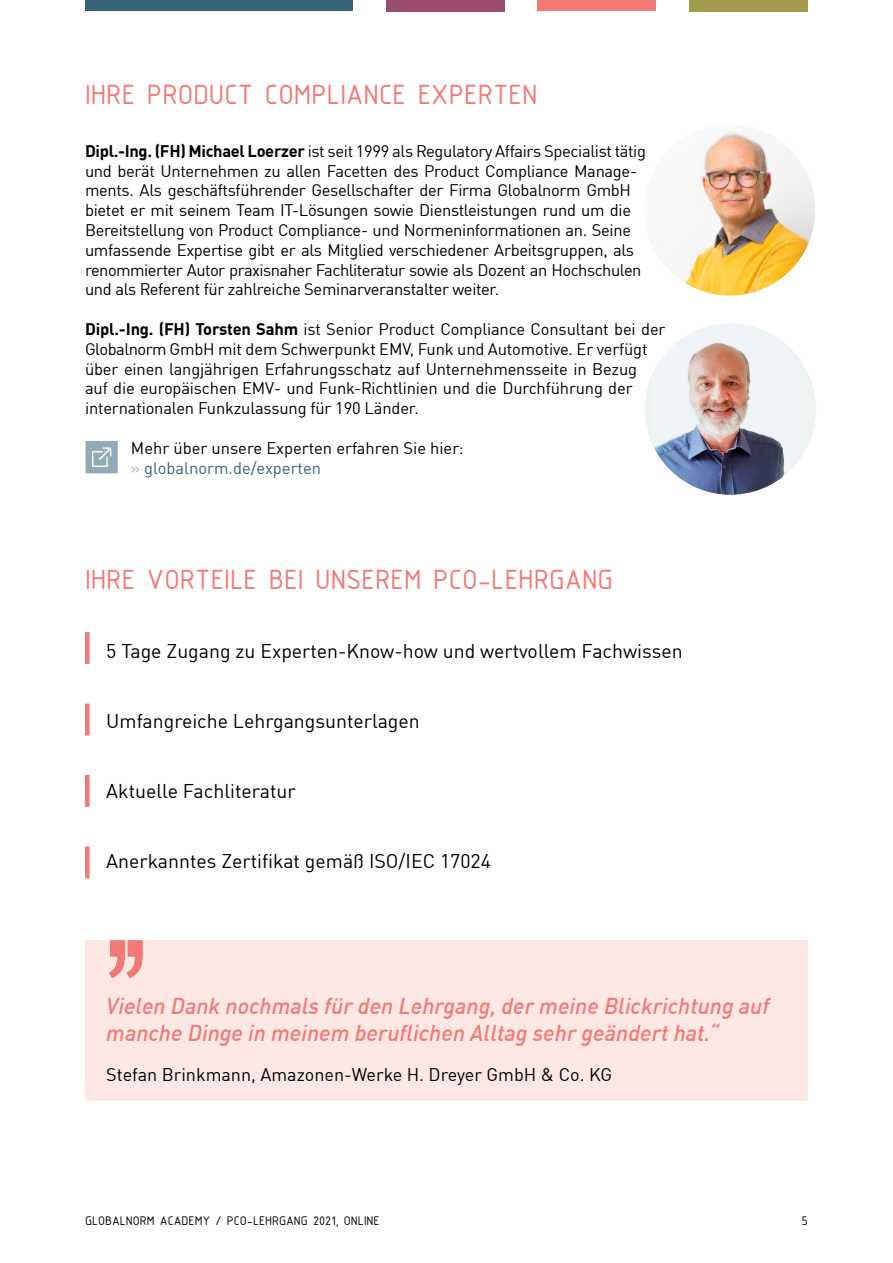
<style>
.page{position:relative;width:893px;height:1263px;background:#fff}
.page>*{position:absolute;margin:0;border:0;box-sizing:border-box;transform-origin:0 0}
.t1{font:30px "ISOCPEUR";color:#f37977}
.t2{font:italic 500 22.5px/27px "DIN Offc";color:#f37977}
.t3{font:19.5px "DIN Offc";color:#000}
.t4{font:18px "DIN Offc";color:#000}
.t5{font:16.5px/19.8px "DIN Offc";letter-spacing:-.02em;color:#000}
.t6{font:16.5px/19.8px "DIN Offc";color:#000}
.t7{font:13.5px "ISOCPEUR";color:#000}
.s1{font-weight:700}
.s2{color:#9fb8c5}
.s3{color:#386477}
</style>
<div class="page">
<div style="left:538px;top:0;width:118px;height:11px;background:#f37977"></div>
<div style="left:85px;top:0;width:268px;height:11px;background:#386477"></div>
<div style="left:689px;top:0;width:119px;height:11px;background:#a29b4c"></div>
<div style="left:386px;top:0;width:118px;height:11px;background:#9a4b71"></div>
<div style="left:85px;top:940px;width:722px;height:161px;background:#fde8e3"></div>
<svg style="left:109px;top:940px;width:34px;height:38px"></svg>
<div style="left:85px;top:632px;width:5px;height:32px;background:#f37977"></div>
<div style="left:85px;top:703px;width:5px;height:32px;background:#f37977"></div>
<div style="left:85px;top:775px;width:5px;height:32px;background:#f37977"></div>
<div style="left:85px;top:846px;width:5px;height:32px;background:#f37977"></div>
<img style="left:644px;top:124px;width:171px;height:172px;border-radius:86px">
<img style="left:85px;top:441px;width:33px;height:33px">
<svg style="left:645px;top:349px;width:171px;height:120px"></svg>
<img style="left:652px;top:324px;width:139px;height:171px">
<h1 class="t1" style="left:85px;top:75px;width:93px">IHRE PRODUCT</h1>
<h1 class="t1" style="left:265px;top:75px;width:274px">COMPLIANCE EXPERTEN</h1>
<p class="t5" style="left:85px;top:141px;width:563px"><span class="s1">Dipl.-Ing. (FH) Michael Loerzer</span> ist seit 1999 als Regulatory Affairs Specialist tätig und berät Unternehmen zu allen Facetten des Product Compliance Manage&shy;ments. Als geschäftsführender Gesellschafter der Firma Globalnorm GmbH bietet er mit seinem Team IT-Lösungen sowie Dienstleistungen rund um die Bereitstellung von Product Compliance- und Normeninformationen an. Seine umfassende Expertise gibt er als Mitglied verschiedener Arbeitsgruppen, als renommierter Autor praxisnaher Fachliteratur sowie als Dozent an Hochschulen und als Referent für zahlreiche Seminarveranstalter weiter.</p>
<p class="t5" style="left:85px;top:319px;width:582px"><span class="s1">Dipl.-Ing. (FH) Torsten Sahm</span> ist Senior Product Compliance Consultant bei der Globalnorm GmbH mit dem Schwerpunkt EMV, Funk und Automotive. Er verfügt über einen langjährigen Erfahrungsschatz auf Unternehmensseite in Bezug<br>auf die europäischen EMV- und Funk-Richtlinien und die Durchführung der internationalen Funkzulassung für 190 Länder.</p>
<p class="t6" style="left:131px;top:438px;width:334px">Mehr über unsere Experten erfahren Sie hier: <span class="s2">»</span> <span class="s3">globalnorm.de/experten</span></p>
<h1 class="t1" style="left:85px;top:560px;width:450px">IHRE VORTEILE BEI UNSEREM PCO-LEHRGA</h1>
<h1 class="t1" style="left:582px;top:560px;width:29px">NG</h1>
<p class="t3" style="left:106px;top:638px;width:578px">5 Tage Zugang zu Experten-Know-how und wertvollem Fachwissen</p>
<p class="t3" style="left:106px;top:708px;width:315px">Umfangreiche Lehrgangsunterlagen</p>
<p class="t3" style="left:106px;top:779px;width:191px">Aktuelle Fachliteratur</p>
<p class="t3" style="left:106px;top:849px;width:386px">Anerkanntes Zertifikat gemäß ISO/IEC 17024</p>
<h2 class="t2" style="left:106px;top:992px;width:665px">Vielen Dank nochmals für den Lehrgang, der meine Blickrichtung auf manche Dinge in meinem beruflichen Alltag sehr geändert hat.“</h2>
<p class="t4" style="left:106px;top:1063px;width:507px">Stefan Brinkmann, Amazonen-Werke H. Dreyer GmbH &amp; Co. KG</p>
<p class="t7" style="left:85px;top:1212px;width:296px">GLOBALNORM ACADEMY / PCO-LEHRGANG 2021, ONLINE</p>
<p class="t7" style="left:802px;top:1212px;width:8px">5</p>
</div>
